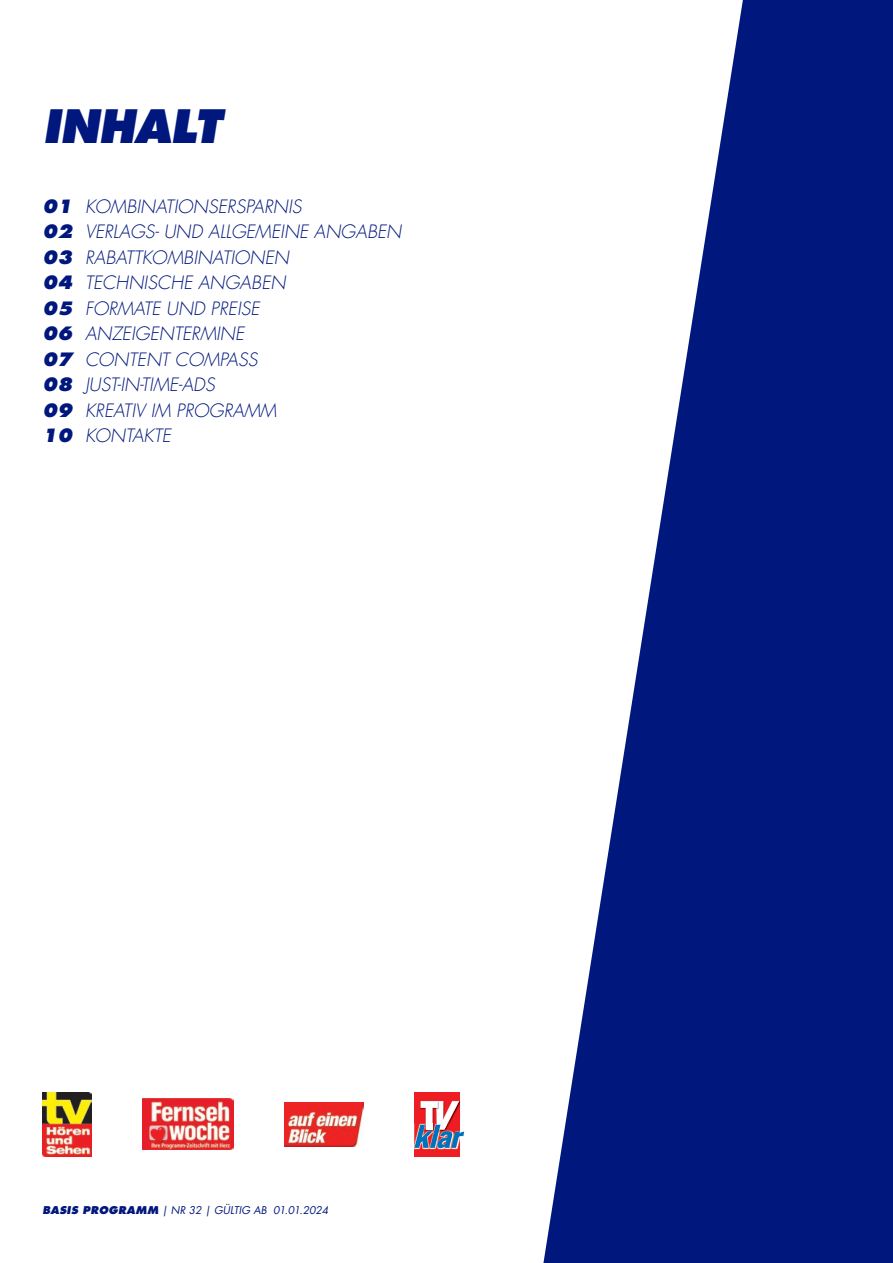
<style>
.page{position:relative;width:893px;height:1263px;background:#fff}
.page>*{position:absolute;margin:0;border:0;box-sizing:border-box;transform-origin:0 0}
.t1{font:italic 800 45px "Futura Com";letter-spacing:-.02em;color:#00177d}
.t2{font:italic 300 18px/25.5px "Futura Com";color:#00177d}
.t3{font:italic 10.5px "Futura Com";color:#00177d}
.s1{font-weight:800}
</style>
<div class="page">
<svg style="left:543px;top:0;width:350px;height:1263px;fill:#00177d"></svg>
<img style="left:143px;top:1099px;width:91px;height:51px">
<img style="left:43px;top:1092px;width:49px;height:64px">
<img style="left:285px;top:1102px;width:78px;height:44px">
<div style="left:414px;top:1092px;width:46px;height:65px;background:#ee1d23"></div>
<img style="left:414px;top:1148px;width:44px;height:1px">
<svg style="left:414px;top:1100px;width:50px;height:48px"></svg>
<h1 class="t1" style="left:43px;top:96px;width:180px">INHALT</h1>
<p class="t2" style="left:43px;top:193px;width:360px"><span class="s1">01</span> KOMBINATIONSERSPARNIS<br><span class="s1">02</span> VERLAGS- UND ALLGEMEINE ANGABEN<br><span class="s1">03</span> RABATTKOMBINATIONEN<br><span class="s1">04</span> TECHNISCHE ANGABEN<br><span class="s1">05</span> FORMATE UND PREISE<br><span class="s1">06</span> ANZEIGENTERMINE<br><span class="s1">07</span> CONTENT COMPASS<br><span class="s1">08</span> JUST-IN-TIME-ADS<br><span class="s1">09</span> KREATIV IM PROGRAMM<br><span class="s1">10</span> KONTAKTE</p>
<p class="t3" style="left:43px;top:1203px;width:287px"><span class="s1">BASIS PROGRAMM</span> | NR 32 | GÜLTIG AB 01.01.2024</p>
</div>
